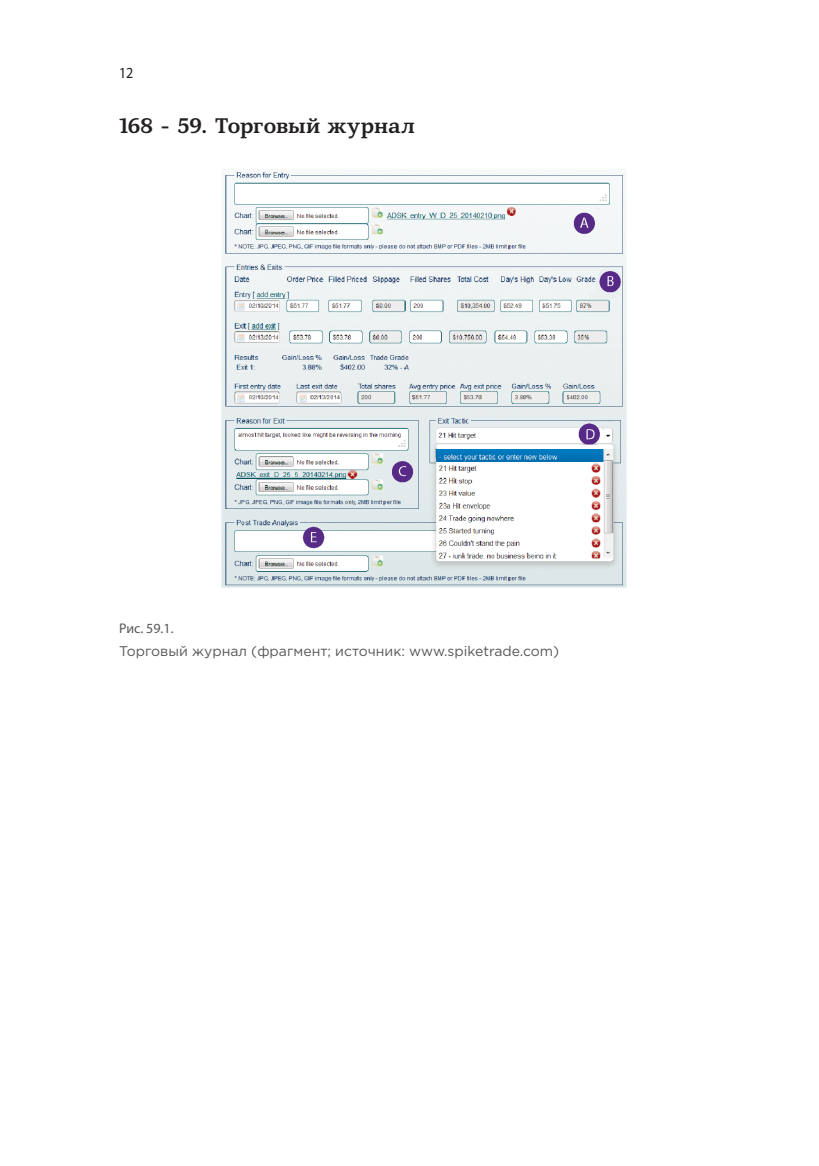
<style>
.page{position:relative;width:819px;height:1166px;background:#fff}
.page>*{position:absolute;margin:0;border:0;box-sizing:border-box;transform-origin:0 0}
.Podzag_1{font:700 21px "Mediator Serif";color:#231f20}
.t1{font:15.4px "Myriad Pro";color:#231f20;scale:.91 1}
.рис_подпись{font:14px "Gotham Pro";color:#57585a}
.рис{font:14px "Myriad Pro";color:#57585a}
</style>
<div class="page">
<img style="left:222px;top:172px;width:405px;height:415px">
<p class="t1" style="left:119px;top:63px;width:17px">12</p>
<p class="Podzag_1" style="left:119px;top:112px;width:297px">168 - 59. Торговый журнал</p>
<p class="рис" style="left:119px;top:620px;width:56px">Рис. 59.1.</p>
<p class="рис_подпись" style="left:119px;top:643px;width:441px">Торговый журнал (фрагмент; источник: www.spiketrade.com)</p>
</div>
